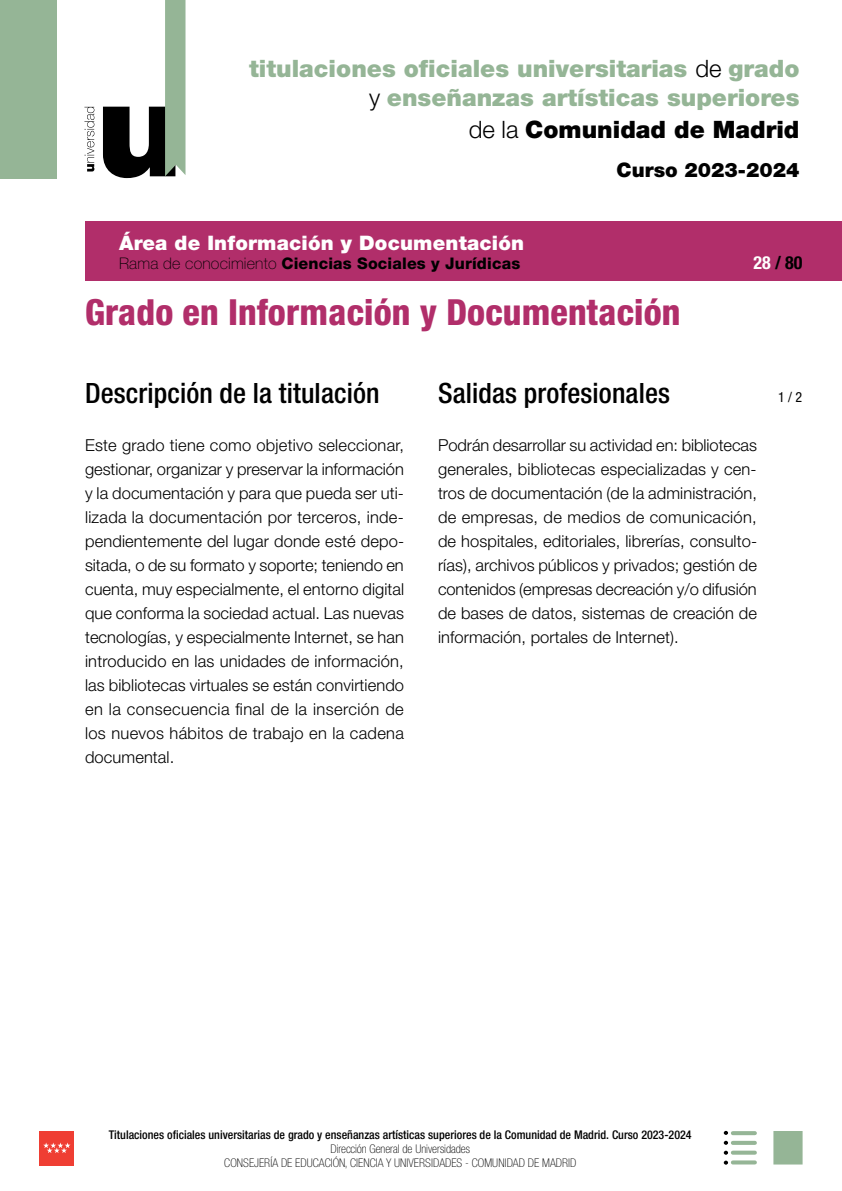
<style>
.page{position:relative;width:842px;height:1191px;background:#fff}
.page>*{position:absolute;margin:0;border:0;box-sizing:border-box;transform-origin:0 0}
.t1{font:800 condensed 36px "Helvetica Neue LT Std";letter-spacing:.005em;color:#b12e6a}
.t2{font:500 condensed 28px "Helvetica Neue LT Std";letter-spacing:.005em;color:#000}
.t3{font:900 24px/28.8px "Helvetica Neue LT Std";color:#95b596;text-align:right}
.t4{font:900 24px "Helvetica Neue LT Std";color:#000}
.t5{font:900 20px "Helvetica Neue LT Std";letter-spacing:.01em;color:#fff}
.t6{font:900 20px "Helvetica Neue LT Std";color:#000}
.t7{font:700 condensed 18px "Helvetica Neue LT Std";color:#000}
.t8{font:300 16.4px/24px "Helvetica Neue LT Std";letter-spacing:.005em;color:#000;text-align:justify}
.t9{font:800 16px "Helvetica Neue LT Std";letter-spacing:.01em;color:#000}
.t10{font:condensed 14px "Helvetica Neue LT Std";color:#000}
.t11{font:500 condensed 12px "Helvetica Neue LT Std";color:#000}
.t12{font:100 condensed 12px/14.4px "Helvetica Neue LT Std";letter-spacing:.005em;color:#000;text-align:center}
.s1{font-weight:300;color:#000}
.s2{font-weight:300}
.s3{font-weight:100}
.s4{color:#fff}
</style>
<div class="page">
<hr style="left:841px;top:0;width:1px;height:119px;background:#95b596">
<svg style="left:84px;top:107px;width:10px;height:64px"></svg>
<svg style="left:103px;top:0;width:82px;height:178px"></svg>
<div style="left:0;top:0;width:57px;height:178px;background:#95b596"></div>
<div style="left:40px;top:1130px;width:34px;height:35px;background:#ef3e33"></div>
<svg style="left:43px;top:1142px;width:28px;height:11px"></svg>
<div style="left:775px;top:1132px;width:25px;height:30px;background:#95b596"></div>
<div style="left:773px;top:1131px;width:29px;height:33px;border:4px solid #95b596"></div>
<svg style="left:733px;top:1131px;width:22px;height:4px"></svg>
<svg style="left:724px;top:1130px;width:4px;height:4px"></svg>
<svg style="left:733px;top:1140px;width:22px;height:4px"></svg>
<svg style="left:724px;top:1140px;width:4px;height:4px"></svg>
<svg style="left:733px;top:1150px;width:22px;height:4px"></svg>
<svg style="left:724px;top:1150px;width:4px;height:4px"></svg>
<svg style="left:733px;top:1160px;width:22px;height:4px"></svg>
<svg style="left:724px;top:1160px;width:4px;height:4px"></svg>
<div style="left:85px;top:221px;width:757px;height:60px;background:#b12e6a"></div>
<h3 class="t3" style="left:249px;top:54px;width:552px">titulaciones oficiales universitarias <span class="s1">de</span> grado <span class="s1">y</span> enseñanzas artísticas superiores</h3>
<h3 class="t4" style="left:469px;top:115px;width:332px"><span class="s2">de la</span> Comunidad de Madrid</h3>
<p class="t6" style="left:617px;top:158px;width:184px">Curso 2023-2024</p>
<p class="t5" style="left:119px;top:230px;width:407px">Área de Información y Documentación</p>
<p class="t9" style="left:119px;top:254px;width:403px"><span class="s3">Rama de conocimiento</span> Ciencias Sociales y Jurídicas</p>
<h1 class="t1" style="left:85px;top:290px;width:597px">Grado en Información y Documentación</h1>
<p class="t7" style="left:753px;top:251px;width:51px"><span class="s4">28</span> / 80</p>
<h2 class="t2" style="left:85px;top:376px;width:296px">Descripción de la titulación</h2>
<p class="t8" style="left:85px;top:432px;width:321px">Este grado tiene como objetivo seleccionar, gestionar, organizar y preservar la información y la documentación y para que pueda ser uti&shy;lizada la documentación por terceros, inde&shy;pendientemente del lugar donde esté depo&shy;sitada, o de su formato y soporte; teniendo en cuenta, muy especialmente, el entorno digital que conforma la sociedad actual. Las nuevas tecnologías, y especialmente Internet, se han introducido en las unidades de información, las bibliotecas virtuales se están convirtiendo en la consecuencia final de la inserción de los nuevos hábitos de trabajo en la cadena documental.</p>
<h2 class="t2" style="left:438px;top:376px;width:234px">Salidas profesionales</h2>
<p class="t8" style="left:438px;top:432px;width:321px">Podrán desarrollar su actividad en: bibliotecas generales, bibliotecas especializadas y cen&shy;tros de documentación (de la administración, de empresas, de medios de comunicación, de hospitales, editoriales, librerías, consulto&shy;rías), archivos públicos y privados; gestión de contenidos (empresas decreación y/o difusión de bases de datos, sistemas de creación de información, portales de Internet).</p>
<p class="t10" style="left:778px;top:389px;width:26px">1 / 2</p>
<p class="t11" style="left:109px;top:1127px;width:584px">Titulaciones oficiales universitarias de grado y enseñanzas artísticas superiores de la Comunidad de Madrid. Curso 2023-2024</p>
<p class="t12" style="left:224px;top:1141px;width:354px">Dirección General de Universidades<br>CONSEJERÍA DE EDUCACIÓN, CIENCIA Y UNIVERSIDADES - COMUNIDAD DE MADRID</p>
</div>
